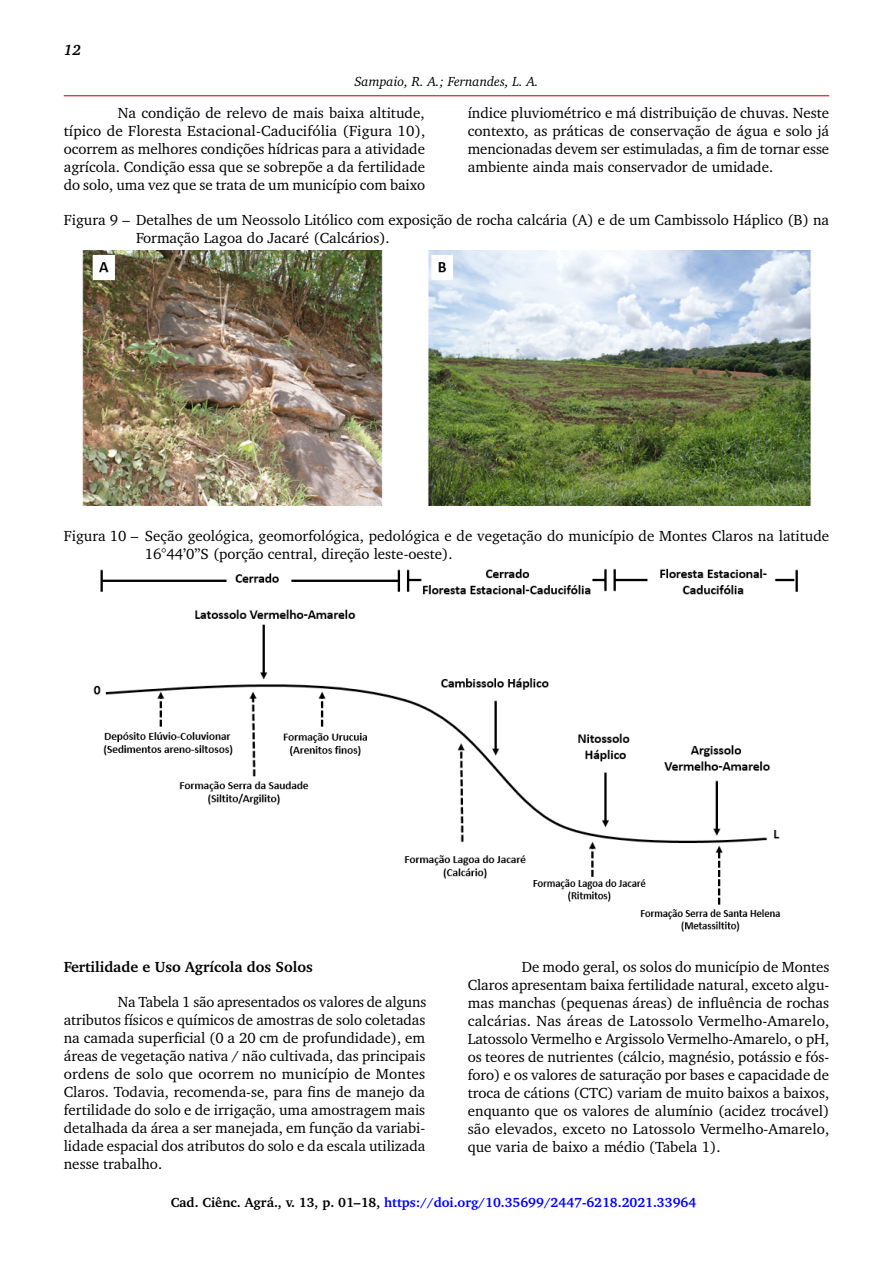
<style>
.page{position:relative;width:893px;height:1263px;background:#fff}
.page>*{position:absolute;margin:0;border:0;box-sizing:border-box;transform-origin:0 0}
.t1{font:15px/18px "Charter BT";color:#000;text-align:justify}
.t2{font:700 15px "Charter BT";color:#000}
.t3{font:italic 700 15px "Charter BT";color:#000}
.t4{font:700 13.5px "Charter BT";color:#00f}
.t5{font:italic 13.5px "Charter BT";color:#000}
.s1{color:#000}
</style>
<div class="page">
<hr style="left:64px;top:95px;width:765px;height:1px;background:#cd171a">
<img style="left:82px;top:250px;width:729px;height:255px">
<img style="left:93px;top:568px;width:705px;height:364px">
<p class="t3" style="left:64px;top:40px;width:19px">12</p>
<p class="t5" style="left:354px;top:72px;width:186px">Sampaio, R. A.; Fernandes, L. A.</p>
<p class="t1" style="left:64px;top:103px;width:363px;text-indent:54px">Na condição de relevo de mais baixa altitude, típico de Floresta Estacional-Caducifólia (Figura 10), ocorrem as melhores condições hídricas para a atividade agrícola. Condição essa que se sobrepõe a da fertilidade do solo, uma vez que se trata de um município com baixo</p>
<p class="t1" style="left:468px;top:103px;width:363px">índice pluviométrico e má distribuição de chuvas. Neste contexto, as práticas de conservação de água e solo já mencionadas devem ser estimuladas, a fim de tornar esse ambiente ainda mais conservador de umidade.</p>
<p class="t1" style="left:136px;top:210px;width:695px;text-indent:-72px">Figura 9 – Detalhes de um Neossolo Litólico com exposição de rocha calcária (A) e de um Cambissolo Háplico (B) na<br>Formação Lagoa do Jacaré (Calcários).</p>
<p class="t1" style="left:145px;top:526px;width:686px;text-indent:-81px">Figura 10 – Seção geológica, geomorfológica, pedológica e de vegetação do município de Montes Claros na latitude<br>16°44’0”S (porção central, direção leste-oeste).</p>
<p class="t2" style="left:64px;top:957px;width:250px">Fertilidade e Uso Agrícola dos Solos</p>
<p class="t1" style="left:64px;top:992px;width:364px;text-indent:54px">Na Tabela 1 são apresentados os valores de alguns atributos físicos e químicos de amostras de solo coletadas na camada superficial (0 a 20 cm de profundidade), em áreas de vegetação nativa / não cultivada, das principais ordens de solo que ocorrem no município de Montes Claros. Todavia, recomenda-se, para fins de manejo da fertilidade do solo e de irrigação, uma amostragem mais detalhada da área a ser manejada, em função da variabi&shy;lidade espacial dos atributos do solo e da escala utilizada nesse trabalho.</p>
<p class="t1" style="left:468px;top:957px;width:363px;text-indent:54px">De modo geral, os solos do município de Montes Claros apresentam baixa fertilidade natural, exceto algu&shy;mas manchas (pequenas áreas) de influência de rochas calcárias. Nas áreas de Latossolo Vermelho-Amarelo, Latossolo Vermelho e Argissolo Vermelho-Amarelo, o pH, os teores de nutrientes (cálcio, magnésio, potássio e fós&shy;foro) e os valores de saturação por bases e capacidade de troca de cátions (CTC) variam de muito baixos a baixos, enquanto que os valores de alumínio (acidez trocável) são elevados, exceto no Latossolo Vermelho-Amarelo, que varia de baixo a médio (Tabela 1).</p>
<p class="t4" style="left:171px;top:1194px;width:527px"><span class="s1">Cad. Ciênc. Agrá., v. 13, p. 01–18,</span> https://doi.org/10.35699/2447-6218.2021.33964</p>
</div>
